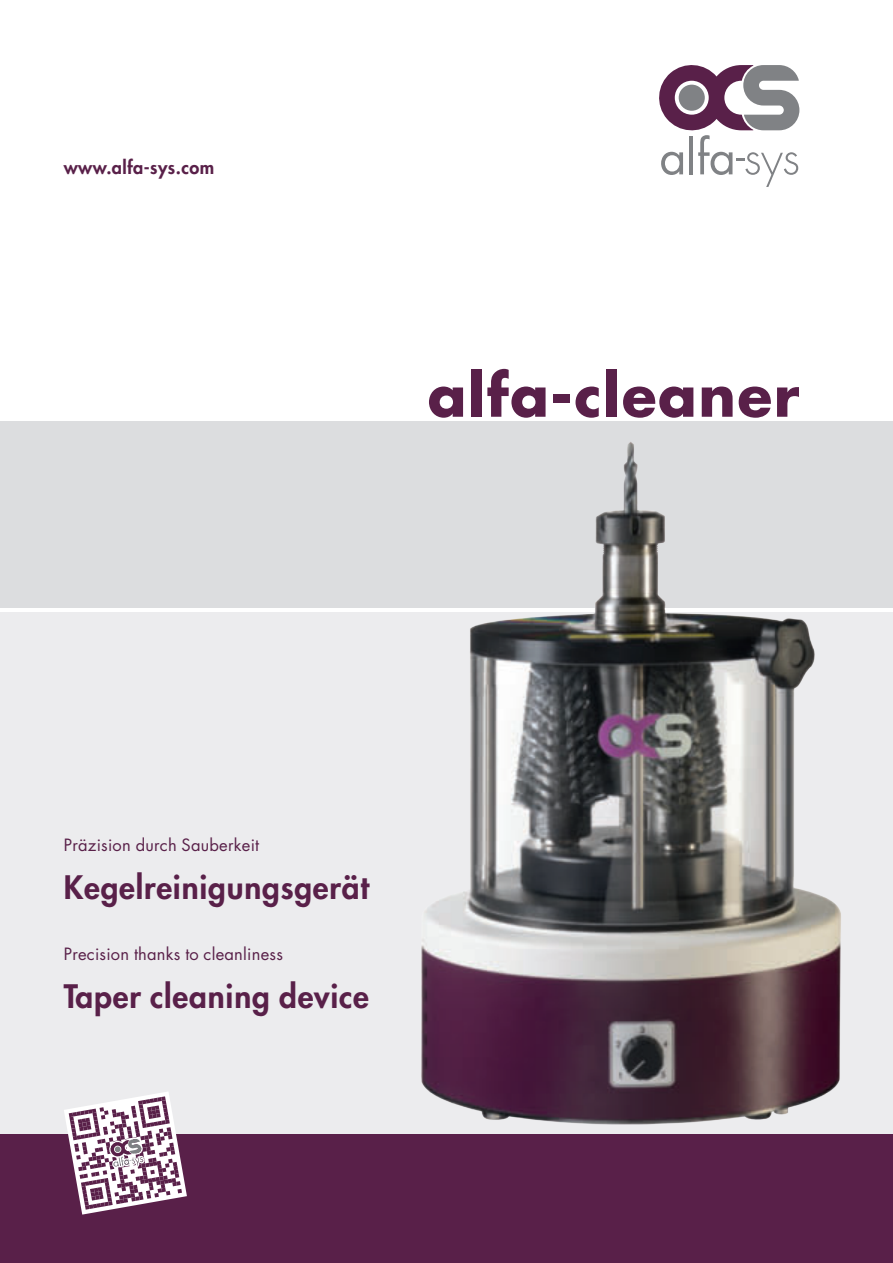
<style>
.page{position:relative;width:893px;height:1263px;background:#fff}
.page>*{position:absolute;margin:0;border:0;box-sizing:border-box;transform-origin:0 0}
.t1{font:700 57px "Futura LT";letter-spacing:.025em;color:#592049}
.t2{font:800 31.5px "Futura LT";letter-spacing:.025em;color:#592049}
.t3{font:800 18px "Futura LT";letter-spacing:.025em;color:#592049}
.t4{font:16.5px "Futura LT";letter-spacing:.015em;color:#592049}
</style>
<div class="page">
<svg style="left:659px;top:65px;width:140px;height:122px"></svg>
<div style="left:0;top:612px;width:893px;height:522px;background:#ececee"></div>
<div style="left:0;top:421px;width:893px;height:187px;background:#dcdddf"></div>
<div style="left:0;top:1134px;width:893px;height:129px;background:#592049"></div>
<img style="left:421px;top:442px;width:420px;height:683px">
<svg style="left:64px;top:1092px;width:123px;height:122px"></svg>
<p class="t3" style="left:64px;top:156px;width:152px">www.alfa-sys.com</p>
<h1 class="t1" style="left:428px;top:357px;width:373px">alfa-cleaner</h1>
<p class="t4" style="left:64px;top:834px;width:197px">Präzision durch Sauberkeit</p>
<h2 class="t2" style="left:64px;top:866px;width:307px">Kegelreinigungsgerät</h2>
<p class="t4" style="left:64px;top:943px;width:221px">Precision thanks to cleanliness</p>
<h2 class="t2" style="left:64px;top:975px;width:307px">Taper cleaning device</h2>
</div>
